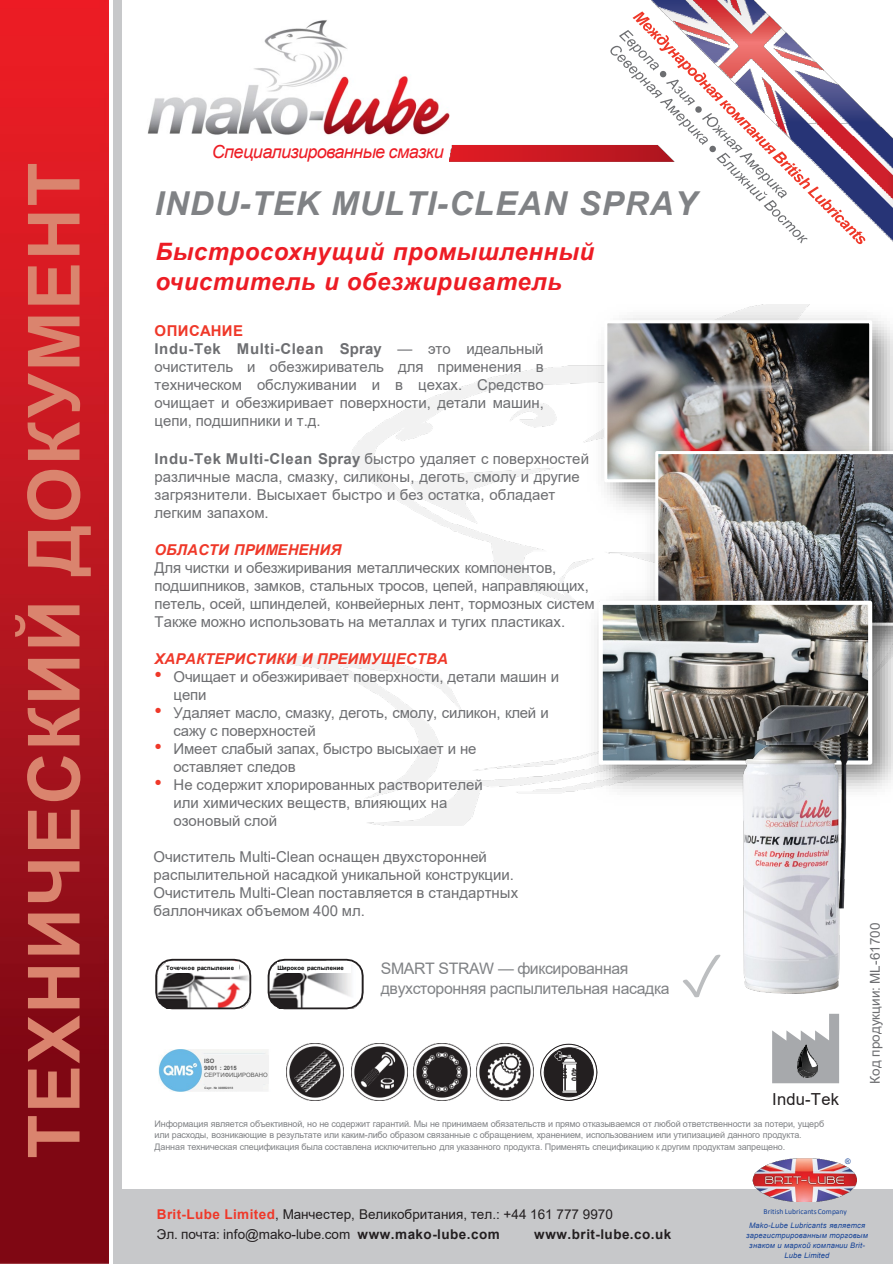
<style>
.page{position:relative;width:893px;height:1264px;background:#fff}
.page>*{position:absolute;margin:0;border:0;box-sizing:border-box;transform-origin:0 0}
.t1{font:700 72px "Arial";letter-spacing:.025em;color:#da846e}
.t2{font:italic 700 33px "Arial";letter-spacing:.03em;color:#808285}
.t3{font:italic 700 24px/30.6px "Arial";letter-spacing:.02em;color:#ed1c24}
.t4{font:italic 18px "Arial";letter-spacing:-.035em;color:#ed1c24}
.t5{font:16.5px "Arial";letter-spacing:.01em;color:#231f20}
.t6{font:15.9px/20px "Arial";letter-spacing:-.02em;color:#808285}
.t7{font:15px/18px "Arial";letter-spacing:-.005em;color:#6d6e71}
.t8{font:italic 700 15px "Arial";letter-spacing:.005em;color:#ef3829}
.t9{font:700 15px "Arial";letter-spacing:.03em;color:#ef3829}
.t10{font:13.5px "Arial";color:#231f20}
.t11{font:13.5px "Arial";letter-spacing:.005em;color:#6d6e71}
.t12{font:700 13.5px "Arial";letter-spacing:.035em;color:#231f20}
.t13{font:9px/11.1px "Arial";letter-spacing:-.02em;color:#808285}
.t14{font:italic 7.5px/9.9px "Arial";letter-spacing:.015em;color:#164397;text-align:center}
.t15{font:7.5px "Calibri";color:#164397}
.t16{font:700 7.5px "Arial";color:#231f20}
.t17{font:7.5px "Arial";color:#164397}
.t18{font:700 6px "Arial";letter-spacing:-.005em;color:#000}
.t19{font:6px "Arial";letter-spacing:.005em;color:#595959}
.t20{font:700 6px "Arial";letter-spacing:-.01em;color:#595959}
.t21{font:700 3px "Arial";letter-spacing:-.025em;color:#595959}
.s1{font-weight:700}
.s2{font-size:21px;color:#ef3829}
.s3{font-weight:700;color:#ef3829}
</style>
<div class="page">
<div style="left:119px;top:1188px;width:773px;height:75px;background:#c7c8ca"></div>
<img style="left:266px;top:365px;width:367px;height:460px">
<img style="left:0;top:0;width:108px;height:1263px">
<img style="left:449px;top:0;width:443px;height:241px">
<div style="left:113px;top:0;width:9px;height:1263px;background:#c7c8ca"></div>
<img style="left:752px;top:1158px;width:104px;height:43px">
<svg style="left:155px;top:958px;width:97px;height:51px"></svg>
<svg style="left:267px;top:958px;width:97px;height:51px"></svg>
<img style="left:351px;top:1043px;width:57px;height:56px">
<img style="left:287px;top:1043px;width:56px;height:56px">
<img style="left:413px;top:1043px;width:57px;height:56px">
<img style="left:476px;top:1043px;width:57px;height:56px">
<svg style="left:540px;top:1043px;width:57px;height:57px"></svg>
<svg style="left:772px;top:1013px;width:67px;height:69px"></svg>
<img style="left:797px;top:1043px;width:20px;height:34px">
<img style="left:798px;top:1047px;width:18px;height:29px">
<img style="left:158px;top:1049px;width:111px;height:42px">
<img style="left:584px;top:304px;width:308px;height:222px">
<img style="left:608px;top:324px;width:260px;height:154px">
<div style="left:604px;top:320px;width:268px;height:162px;border:3px solid #fff"></div>
<img style="left:633px;top:429px;width:259px;height:150px">
<img style="left:653px;top:449px;width:239px;height:130px">
<img style="left:577px;top:579px;width:315px;height:229px">
<img style="left:603px;top:605px;width:264px;height:154px">
<div style="left:598px;top:600px;width:274px;height:164px;border:4px solid #fff"></div>
<img style="left:736px;top:697px;width:121px;height:297px">
<img style="left:147px;top:20px;width:302px;height:115px">
<svg style="left:610px;top:11px;width:255px;height:233px"></svg>
<div style="left:204px;top:1055px;width:65px;height:28px;background:#f2f2f2"></div>
<div style="left:204px;top:1084px;width:58px;height:6px;background:#f2f2f2"></div>
<div style="left:166px;top:962px;width:73px;height:10px;background:#fff"></div>
<div style="left:277px;top:962px;width:74px;height:10px;background:#fff"></div>
<p class="t1" style="left:3px;top:1158px;width:997px;rotate:-90deg">ТЕХНИЧЕСКИЙ ДОКУМЕНТ</p>
<p class="t4" style="left:212px;top:140px;width:233px">Специализированные смазки</p>
<p class="t2" style="left:155px;top:182px;width:543px">INDU-TEK MULTI-CLEAN SPRAY</p>
<p class="t3" style="left:155px;top:236px;width:440px">Быстросохнущий промышленный очиститель и обезжириватель</p>
<p class="t9" style="left:155px;top:320px;width:90px">ОПИСАНИЕ</p>
<p class="t7" style="left:155px;top:339px;width:390px;text-align:justify"><span class="s1">Indu-Tek Multi-Clean Spray</span> — это идеальный очиститель и обезжириватель для применения в техническом обслуживании и в цехах. Средство очищает и обезжиривает поверхности, детали машин, цепи, подшипники и т.д.</p>
<p class="t7" style="left:155px;top:449px;width:436px"><span class="s1">Indu-Tek Multi-Clean Spray</span> быстро удаляет с поверхностей различные масла, смазку, силиконы, деготь, смолу и другие загрязнители. Высыхает быстро и без остатка, обладает легким запахом.</p>
<p class="t8" style="left:155px;top:540px;width:188px">ОБЛАСТИ ПРИМЕНЕНИЯ</p>
<p class="t7" style="left:155px;top:558px;width:481px">Для чистки и обезжиривания металлических компонентов, подшипников, замков, стальных тросов, цепей, направляющих, петель, осей, шпинделей, конвейерных лент, тормозных систем и т.д.</p>
<p class="t7" style="left:155px;top:612px;width:412px">Также можно использовать на металлах и тугих пластиках.</p>
<p class="t8" style="left:155px;top:648px;width:295px">ХАРАКТЕРИСТИКИ И ПРЕИМУЩЕСТВА</p>
<p class="t7" style="left:154px;top:667px;width:406px"><span class="s2">•</span> Очищает и обезжиривает поверхности, детали машин и</p>
<p class="t7" style="left:173px;top:685px;width:34px">цепи</p>
<p class="t7" style="left:173px;top:703px;width:377px;text-indent:-19px"><span class="s2">•</span> Удаляет масло, смазку, деготь, смолу, силикон, клей и сажу с поверхностей</p>
<p class="t7" style="left:173px;top:739px;width:304px;text-indent:-19px"><span class="s2">•</span> Имеет слабый запах, быстро высыхает и не оставляет следов</p>
<p class="t7" style="left:173px;top:775px;width:311px;text-indent:-19px"><span class="s2">•</span> Не содержит хлорированных растворителей или химических веществ, влияющих на озоновый слой</p>
<p class="t7" style="left:153px;top:847px;width:366px">Очиститель Multi-Clean оснащен двухсторонней распылительной насадкой уникальной конструкции.<br>Очиститель Multi-Clean поставляется в стандартных баллончиках объемом 400 мл.</p>
<p class="t18" style="left:166px;top:963px;width:69px">Точечное распыление</p>
<p class="t18" style="left:277px;top:963px;width:68px">Широкое распыление</p>
<p class="t6" style="left:381px;top:958px;width:290px">SMART STRAW — фиксированная двухсторонняя распылительная насадка</p>
<p class="t20" style="left:204px;top:1056px;width:12px">ISO</p>
<p class="t20" style="left:204px;top:1063px;width:34px">9001 : 2015</p>
<p class="t19" style="left:204px;top:1070px;width:65px">СЕРТИФИЦИРОВАНО</p>
<p class="t21" style="left:205px;top:1085px;width:30px">Серт. № 308852018</p>
<p class="t16" style="left:570px;top:1068px;width:12px;rotate:90deg">мл</p>
<p class="t16" style="left:579px;top:1068px;width:14px;rotate:90deg">400</p>
<p class="t13" style="left:155px;top:1117px;width:671px">Информация является объективной, но не содержит гарантий. Мы не принимаем обязательств и прямо отказываемся от любой ответственности за потери, ущерб или расходы, возникающие в результате или каким-либо образом связанные с обращением, хранением, использованием или утилизацией данного продукта.</p>
<p class="t13" style="left:155px;top:1140px;width:632px">Данная техническая спецификация была составлена исключительно для указанного продукта. Применять спецификацию к другим продуктам запрещено.</p>
<p class="t5" style="left:772px;top:1087px;width:68px">Indu-Tek</p>
<p class="t17" style="left:844px;top:1155px;width:7px">®</p>
<p class="t11" style="left:865px;top:1083px;width:162px;rotate:-90deg">Код продукции: ML-61700</p>
<p class="t10" style="left:157px;top:1205px;width:457px"><span class="s3">Brit-Lube Limited</span>, Манчестер, Великобритания, тел.: +44 161 777 9970</p>
<p class="t10" style="left:157px;top:1224px;width:344px">Эл. почта: info@mako-lube.com <span class="s1">www.mako-lube.com</span></p>
<p class="t12" style="left:534px;top:1224px;width:138px">www.brit-lube.co.uk</p>
<p class="t15" style="left:763px;top:1205px;width:85px">British Lubricants Company</p>
<p class="t14" style="left:746px;top:1219px;width:123px">Mako-Lube Lubricants является зарегистрированным торговым знаком и маркой компании Brit-<br>Lube Limited</p>
</div>
